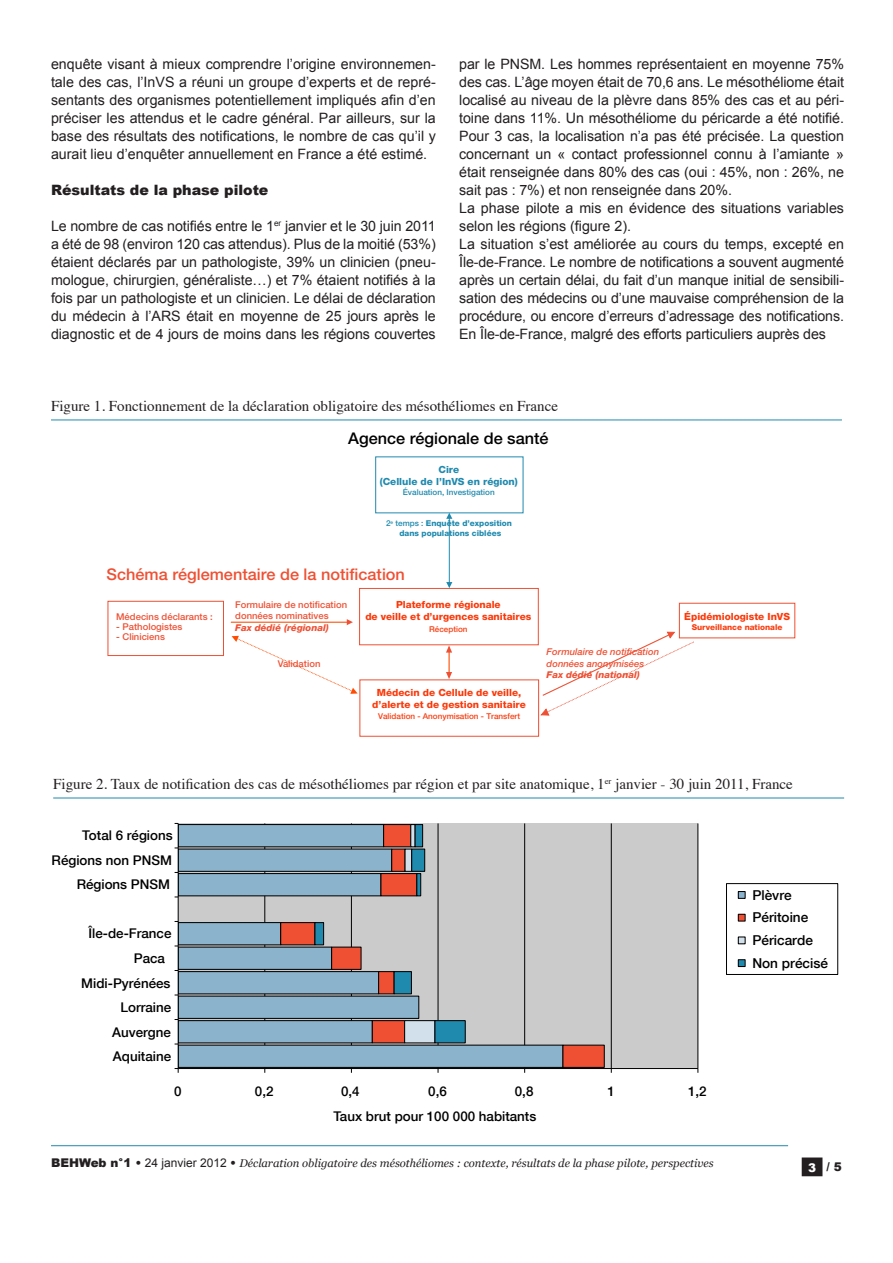
<style>
.page{position:relative;width:893px;height:1263px;background:#fff}
.page>*{position:absolute;margin:0;border:0;box-sizing:border-box;transform-origin:0 0}
.t1{font:500 16.05px "Helvetica Neue";color:#ef5033}
.t2{font:500 16.05px "Helvetica Neue";color:#000}
.Titre_Tableau{font:15px "Times";color:#231f20}
.Body{font:14.25px/18px "Arial";letter-spacing:-.005em;color:#231f20;text-align:justify}
.Sous_titre_1{font:900 14.25px "Arial";color:#231f20}
.t3{font:500 13.65px/22.6px "Helvetica Neue";color:#000}
.t4{font:500 13.35px "Helvetica Neue";color:#000}
.t5{font:900 12px "Arial";color:#231f20}
.t6{font:italic 11.25px "Georgia";color:#231f20}
.t7{font:800 9.9px/11.9px "Helvetica Neue";color:#f30;text-align:center}
.t8{font:800 9.9px/11.9px "Helvetica Neue";color:#208aae;text-align:center}
.t9{font:500 9.45px/11.7px "Helvetica Neue";color:#ef5033}
.t10{font:italic 500 9.45px/11.7px "Helvetica Neue";color:#ef5033}
.t11{font:800 8.1px/9.6px "Helvetica Neue";color:#208aae;text-align:center}
.t12{font:500 8.1px "Helvetica Neue";color:#f30}
.t13{font:500 8.1px "Helvetica Neue";color:#208aae}
.t14{font:800 8.1px "Helvetica Neue";color:#f30}
.s1{font-weight:500}
.s2{font-weight:800;font-style:italic}
.s3{font-weight:800}
.s4{font-family:"Arial";font-weight:900;font-style:normal;font-size:12px}
.s5{font-family:"Arial";font-style:normal;font-size:12px}
.s6{color:#fff}
</style>
<div class="page">
<hr style="left:51px;top:1145px;width:737px;height:1px;background:#208aae">
<div style="left:802px;top:1158px;width:20px;height:17px;background:#231f20"></div>
<div style="left:802px;top:1157px;width:20px;height:19px;border:2px solid #231f20"></div>
<hr style="left:53px;top:798px;width:791px;height:1px;background:#208aae">
<div style="left:178px;top:823px;width:520px;height:245px;background:#cbcbcb"></div>
<hr style="left:611px;top:823px;width:1px;height:245px;background:#000">
<hr style="left:698px;top:823px;width:1px;height:245px;background:#000">
<svg style="left:179px;top:823px;width:101px;height:245px;background:#89a8bc"></svg>
<svg style="left:280px;top:823px;width:325px;height:245px"></svg>
<svg style="left:314px;top:823px;width:152px;height:221px"></svg>
<hr style="left:178px;top:1068px;width:520px;height:1px;background:#000">
<hr style="left:178px;top:823px;width:1px;height:245px;background:#000">
<svg style="left:175px;top:1068px;width:4px;height:5px"></svg>
<div style="left:726px;top:883px;width:112px;height:91px;border:1px solid #000"></div>
<div style="left:738px;top:891px;width:7px;height:7px;background:#8bb3cc"></div>
<div style="left:738px;top:891px;width:8px;height:8px;border:1px solid #000"></div>
<div style="left:738px;top:914px;width:7px;height:7px;background:#ef5033"></div>
<div style="left:738px;top:914px;width:8px;height:8px;border:1px solid #000"></div>
<div style="left:738px;top:937px;width:7px;height:7px;background:#d1e0ea"></div>
<div style="left:738px;top:936px;width:8px;height:8px;border:1px solid #000"></div>
<div style="left:738px;top:960px;width:7px;height:6px;background:#208aae"></div>
<div style="left:738px;top:959px;width:8px;height:8px;border:1px solid #000"></div>
<div style="left:359px;top:679px;width:180px;height:58px;border:1px solid #ef5033"></div>
<svg style="left:372px;top:645px;width:155px;height:71px"></svg>
<svg style="left:232px;top:636px;width:126px;height:58px"></svg>
<hr style="left:231px;top:622px;width:120px;height:1px;background:#ff4c00">
<svg style="left:347px;top:619px;width:6px;height:6px"></svg>
<div style="left:108px;top:601px;width:116px;height:55px;border:1px solid #ef5033"></div>
<hr style="left:449px;top:515px;width:1px;height:71px;background:#208aae">
<svg style="left:446px;top:513px;width:6px;height:6px"></svg>
<svg style="left:446px;top:582px;width:6px;height:6px"></svg>
<div style="left:359px;top:588px;width:180px;height:57px;border:1px solid #ef5033"></div>
<div style="left:679px;top:603px;width:116px;height:35px;border:1px solid #ef5033"></div>
<svg style="left:540px;top:610px;width:251px;height:106px"></svg>
<hr style="left:51px;top:420px;width:791px;height:1px;background:#208aae">
<p class="Body" style="left:51px;top:55px;width:386px">enquête visant à mieux comprendre l’origine environnemen&shy;tale des cas, l’InVS a réuni un groupe d’experts et de repré&shy;sentants des organismes potentiellement impliqués afin d’en préciser les attendus et le cadre général. Par ailleurs, sur la base des résultats des notifications, le nombre de cas qu’il y aurait lieu d’enquêter annuellement en France a été estimé.</p>
<p class="Sous_titre_1" style="left:51px;top:180px;width:219px">Résultats de la phase pilote</p>
<p class="Body" style="left:51px;top:217px;width:386px">Le nombre de cas notifiés entre le 1<sup>er</sup> janvier et le 30 juin 2011 a été de 98 (environ 120 cas attendus). Plus de la moitié (53%) étaient déclarés par un pathologiste, 39% un clinicien (pneu&shy;mologue, chirurgien, généraliste…) et 7% étaient notifiés à la fois par un pathologiste et un clinicien. Le délai de déclaration du médecin à l’ARS était en moyenne de 25 jours après le diagnostic et de 4 jours de moins dans les régions couvertes</p>
<p class="Body" style="left:459px;top:55px;width:386px">par le PNSM. Les hommes représentaient en moyenne 75% des cas. L’âge moyen était de 70,6 ans. Le mésothéliome était localisé au niveau de la plèvre dans 85% des cas et au péri&shy;toine dans 11%. Un mésothéliome du péricarde a été notifié.<br>Pour 3 cas, la localisation n’a pas été précisée. La question concernant un « contact professionnel connu à l’amiante » était renseignée dans 80% des cas (oui : 45%, non : 26%, ne sait pas : 7%) et non renseignée dans 20%.</p>
<p class="Body" style="left:459px;top:199px;width:386px">La phase pilote a mis en évidence des situations variables selon les régions (figure 2).</p>
<p class="Body" style="left:459px;top:235px;width:386px">La situation s’est améliorée au cours du temps, excepté en Île-de-France. Le nombre de notifications a souvent augmenté après un certain délai, du fait d’un manque initial de sensibili&shy;sation des médecins ou d’une mauvaise compréhension de la procédure, ou encore d’erreurs d’adressage des notifications.<br>En Île-de-France, malgré des efforts particuliers auprès des</p>
<p class="Titre_Tableau" style="left:51px;top:392px;width:509px">Figure 1. Fonctionnement de la déclaration obligatoire des mésothéliomes en France</p>
<p class="t2" style="left:348px;top:429px;width:202px">Agence régionale de santé</p>
<p class="t8" style="left:380px;top:464px;width:140px">Cire<br>(Cellule de l’InVS en région)</p>
<p class="t13" style="left:403px;top:487px;width:93px">Évaluation, Investigation</p>
<p class="t11" style="left:386px;top:519px;width:127px"><span class="s1">2</span><sup>e</sup> <span class="s1">temps :</span> Enquête d’exposition dans populations ciblées</p>
<p class="t1" style="left:107px;top:565px;width:300px">Schéma réglementaire de la notification</p>
<p class="t9" style="left:116px;top:610px;width:98px">Médecins déclarants :</p>
<p class="t9" style="left:116px;top:620px;width:68px">- Pathologistes</p>
<p class="t9" style="left:116px;top:630px;width:50px">- Cliniciens</p>
<p class="t9" style="left:235px;top:598px;width:113px">Formulaire de notification données nominatives<br><span class="s2">Fax dédié (régional)</span></p>
<p class="t9" style="left:278px;top:658px;width:44px">Validation</p>
<p class="t7" style="left:365px;top:599px;width:168px">Plateforme régionale<br>de veille et d’urgences sanitaires</p>
<p class="t12" style="left:429px;top:624px;width:40px">Réception</p>
<p class="t7" style="left:372px;top:686px;width:155px">Médecin de Cellule de veille, d’alerte et de gestion sanitaire</p>
<p class="t12" style="left:378px;top:711px;width:144px">Validation - Anonymisation - Transfert</p>
<p class="t10" style="left:547px;top:646px;width:114px">Formulaire de notification données anonymisées<br><span class="s3">Fax dédié (national)</span></p>
<p class="t7" style="left:684px;top:611px;width:107px">Épidémiologiste InVS</p>
<p class="t14" style="left:692px;top:622px;width:92px">Surveillance nationale</p>
<p class="Titre_Tableau" style="left:53px;top:770px;width:741px">Figure 2. Taux de notification des cas de mésothéliomes par région et par site anatomique, 1<sup>er</sup> janvier - 30 juin 2011, France</p>
<p class="t4" style="left:82px;top:828px;width:92px">Total 6 régions</p>
<p class="t4" style="left:52px;top:852px;width:122px">Régions non PNSM</p>
<p class="t4" style="left:77px;top:876px;width:95px">Régions PNSM</p>
<p class="t4" style="left:89px;top:925px;width:84px">Île-de-France</p>
<p class="t4" style="left:134px;top:950px;width:33px">Paca</p>
<p class="t4" style="left:81px;top:975px;width:91px">Midi-Pyrénées</p>
<p class="t4" style="left:120px;top:999px;width:52px">Lorraine</p>
<p class="t4" style="left:112px;top:1024px;width:60px">Auvergne</p>
<p class="t4" style="left:113px;top:1048px;width:60px">Aquitaine</p>
<p class="t4" style="left:174px;top:1083px;width:9px">0</p>
<p class="t4" style="left:255px;top:1083px;width:20px">0,2</p>
<p class="t4" style="left:341px;top:1083px;width:20px">0,4</p>
<p class="t4" style="left:428px;top:1083px;width:20px">0,6</p>
<p class="t4" style="left:515px;top:1083px;width:20px">0,8</p>
<p class="t4" style="left:607px;top:1083px;width:9px">1</p>
<p class="t4" style="left:688px;top:1083px;width:20px">1,2</p>
<p class="t4" style="left:333px;top:1108px;width:204px">Taux brut pour 100 000 habitants</p>
<p class="t3" style="left:752px;top:883px;width:77px">Plèvre<br>Péritoine<br>Péricarde<br>Non précisé</p>
<p class="t6" style="left:51px;top:1156px;width:664px"><span class="s4">BEHWeb n°1 •</span> <span class="s5">24 janvier 2012</span> <span class="s4">•</span> Déclaration obligatoire des mésothéliomes : contexte, résultats de la phase pilote, perspectives</p>
<p class="t5" style="left:808px;top:1158px;width:35px"><span class="s6">3</span> / 5</p>
</div>
